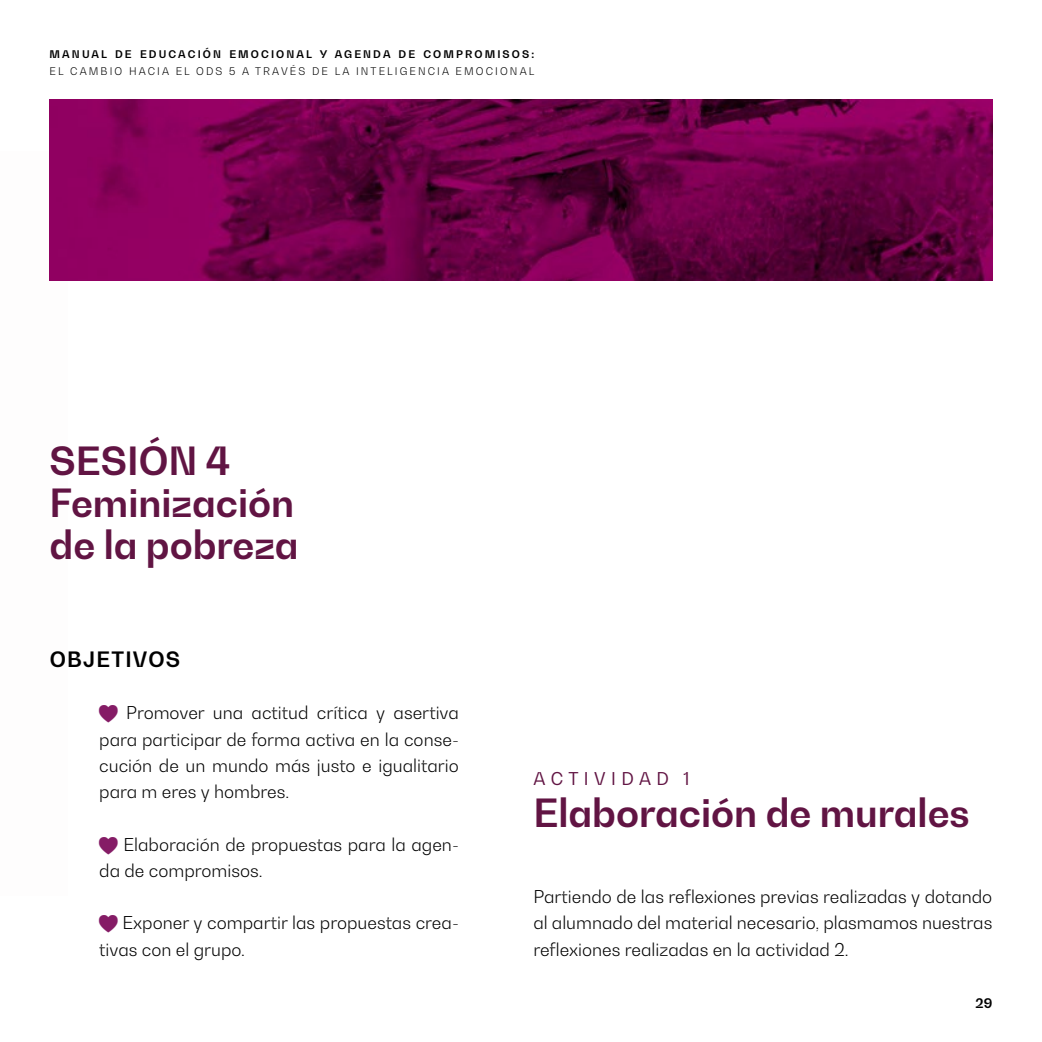
<style>
.page{position:relative;width:1042px;height:1042px;background:#fff}
.page>*{position:absolute;margin:0;border:0;box-sizing:border-box;transform-origin:0 0}
.t1{font:700 38.5px/42px "Bw Gradual";color:#611443}
.t2{font:700 21px "Bw Gradual";letter-spacing:.06em;color:#000}
.t3{font:300 17.5px/26.2px "Bw Gradual";color:#000;text-align:justify}
.t4{font:17.5px "Bw Gradual";letter-spacing:.31em;color:#611443}
.t5{font:700 13.12px "Bw Gradual";color:#000}
.t6{font:300 10.5px "Bw Gradual";letter-spacing:.2em;color:#000}
.t7{font:700 10.5px "Bw Gradual";letter-spacing:.2em;color:#000}
</style>
<div class="page">
<img style="left:50px;top:99px;width:942px;height:181px">
<p class="t7" style="left:50px;top:47px;width:486px">MANUAL DE EDUCACIÓN EMOCIONAL Y AGENDA DE COMPROMISOS:</p>
<p class="t6" style="left:50px;top:65px;width:486px">EL CAMBIO HACIA EL ODS 5 A TRAVÉS DE LA INTELIGENCIA EMOCIONAL</p>
<h1 class="t1" style="left:50px;top:439px;width:251px">SESIÓN 4<br>Feminización de la pobreza</h1>
<p class="t2" style="left:50px;top:645px;width:132px">OBJETIVOS</p>
<p class="t3" style="left:99px;top:699px;width:361px;text-indent:27px">Promover una actitud crítica y asertiva para participar de forma activa en la conse&shy;cución de un mundo más justo e igualitario para m eres y hombres.</p>
<p class="t3" style="left:99px;top:831px;width:361px;text-indent:24px">Elaboración de propuestas para la agen&shy;da de compromisos.</p>
<p class="t3" style="left:99px;top:909px;width:361px;text-indent:23px">Exponer y compartir las propuestas crea&shy;tivas con el grupo.</p>
<p class="t4" style="left:533px;top:767px;width:158px">ACTIVIDAD 1</p>
<h1 class="t1" style="left:533px;top:791px;width:438px">Elaboración de murales</h1>
<p class="t3" style="left:533px;top:883px;width:460px">Partiendo de las reflexiones previas realizadas y dotando al alumnado del material necesario, plasmamos nuestras reflexiones realizadas en la actividad 2.</p>
<p class="t5" style="left:975px;top:995px;width:18px">29</p>
</div>
